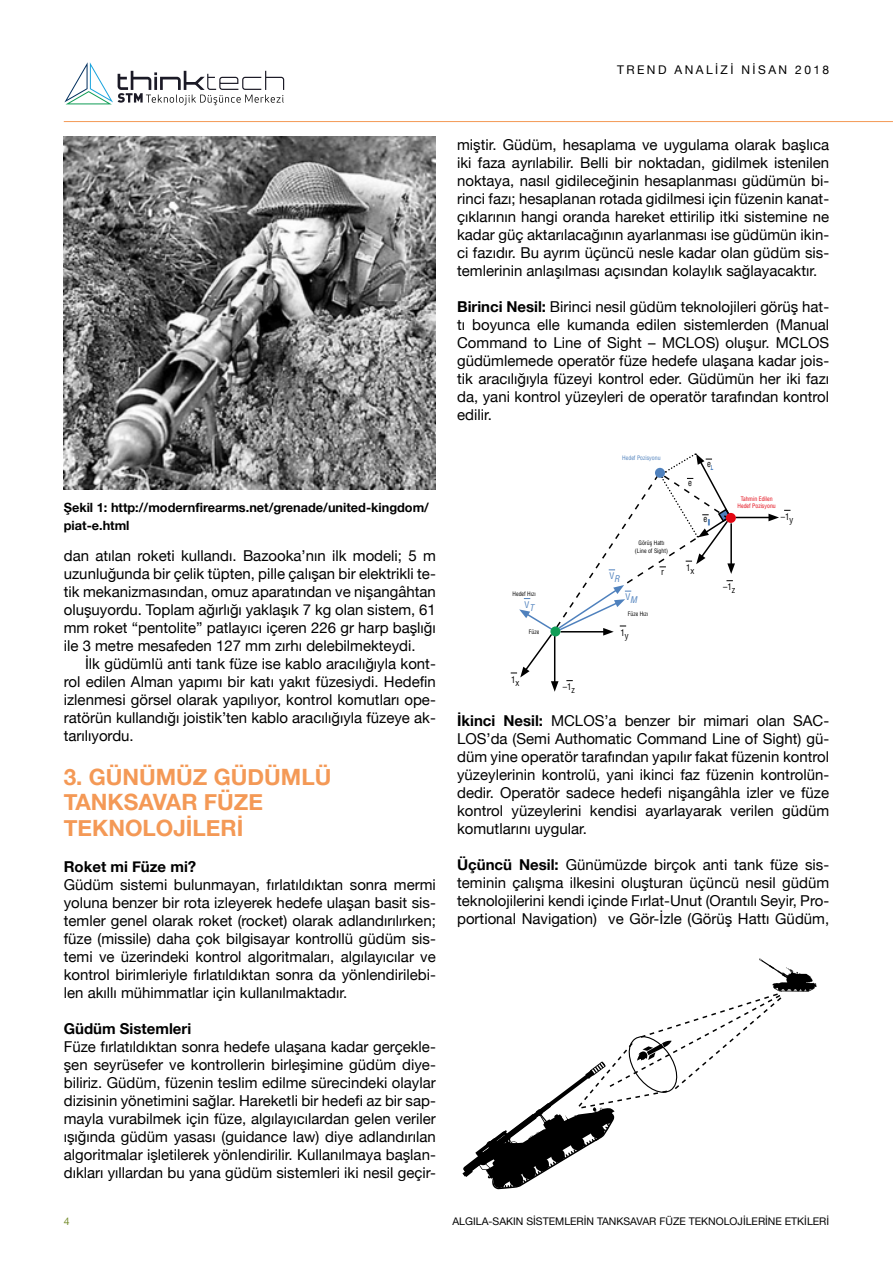
<style>
.page{position:relative;width:893px;height:1263px;background:#fff}
.page>*{position:absolute;margin:0;border:0;box-sizing:border-box;transform-origin:0 0}
.t1{font:700 22.5px/25.5px "Helvetica Neue";color:#f49956}
.t2{font:15px/18px "Helvetica Neue";color:#000;text-align:justify}
.t3{font:700 15px "Helvetica Neue";color:#000}
.t4{font:700 12.75px/18px "Helvetica Neue";color:#000}
.t5{font:12px "Helvetica Neue";letter-spacing:.2em;color:#000}
.t6{font:10.5px "Helvetica Neue";color:#000}
.t7{font:10.5px "Helvetica Neue";color:#768d2e}
.t8{font:9px "Helvetica LT Std Condensed";color:#000}
.t9{font:9px "Helvetica LT Std Condensed";color:#4f81bd}
.t10{font:6px/7.5px "Helvetica LT Std Condensed";color:#000;text-align:center}
.t11{font:6px/7.5px "Helvetica LT Std Condensed";color:#e30613;text-align:center}
.t12{font:6px "Helvetica LT Std Condensed";color:#4f81bd}
.s1{font-weight:700}
.s2{color:#4f81bd}
.s3{font-family:"Helvetica LT Std";font-style:italic;font-stretch:condensed}
</style>
<div class="page">
<hr style="left:64px;top:121px;width:829px;height:1px;background:#f49956">
<svg style="left:64px;top:62px;width:220px;height:43px"></svg>
<img style="left:64px;top:136px;width:372px;height:354px">
<svg style="left:462px;top:958px;width:354px;height:231px"></svg>
<hr style="left:735px;top:517px;width:36px;height:1px;background:#000">
<svg style="left:768px;top:510px;width:22px;height:11px"></svg>
<svg style="left:511px;top:453px;width:224px;height:239px"></svg>
<p class="t5" style="left:617px;top:61px;width:213px">TREND ANALİZİ NİSAN 2018</p>
<p class="t2" style="left:457px;top:137px;width:374px">miştir. Güdüm, hesaplama ve uygulama olarak başlıca iki faza ayrılabilir. Belli bir noktadan, gidilmek istenilen noktaya, nasıl gidileceğinin hesaplanması güdümün bi&shy;rinci fazı; hesaplanan rotada gidilmesi için füzenin kanat&shy;çıklarının hangi oranda hareket ettirilip itki sistemine ne kadar güç aktarılacağının ayarlanması ise güdümün ikin&shy;ci fazıdır. Bu ayrım üçüncü nesle kadar olan güdüm sis&shy;temlerinin anlaşılması açısından kolaylık sağlayacaktır.</p>
<p class="t2" style="left:457px;top:299px;width:374px"><span class="s1">Birinci Nesil:</span> Birinci nesil güdüm teknolojileri görüş hat&shy;tı boyunca elle kumanda edilen sistemlerden (Manual Command to Line of Sight – MCLOS) oluşur. MCLOS güdümlemede operatör füze hedefe ulaşana kadar jois&shy;tik aracılığıyla füzeyi kontrol eder. Güdümün her iki fazı da, yani kontrol yüzeyleri de operatör tarafından kontrol edilir.</p>
<p class="t12" style="left:622px;top:454px;width:40px">Hedef Pozisyonu</p>
<p class="t8" style="left:688px;top:477px;width:5px">e</p>
<p class="t8" style="left:707px;top:458px;width:7px">e<span class="s2">ı</span></p>
<p class="t4" style="left:64px;top:499px;width:367px">Şekil 1: http://modernfirearms.net/grenade/united-kingdom/ piat-e.html</p>
<p class="t11" style="left:737px;top:495px;width:40px">Tahmin Edilen<br>Hedef Pozisyonu</p>
<p class="t8" style="left:781px;top:511px;width:14px">–1y</p>
<p class="t8" style="left:704px;top:513px;width:5px">e</p>
<p class="t2" style="left:64px;top:548px;width:374px">dan atılan roketi kullandı. Bazooka’nın ilk modeli; 5 m uzunluğunda bir çelik tüpten, pille çalışan bir elektrikli te&shy;tik mekanizmasından, omuz aparatından ve nişangâhtan oluşuyordu. Toplam ağırlığı yaklaşık 7 kg olan sistem, 61 mm roket “pentolite” patlayıcı içeren 226 gr harp başlığı ile 3 metre mesafeden 127 mm zırhı delebilmekteydi.</p>
<p class="t2" style="left:64px;top:656px;width:374px;text-indent:21px">İlk güdümlü anti tank füze ise kablo aracılığıyla kont&shy;rol edilen Alman yapımı bir katı yakıt füzesiydi. Hedefin izlenmesi görsel olarak yapılıyor, kontrol komutları ope&shy;ratörün kullandığı joistik’ten kablo aracılığıyla füzeye ak&shy;tarılıyordu.</p>
<h1 class="t1" style="left:64px;top:765px;width:269px">3. GÜNÜMÜZ GÜDÜMLÜ<br>TANKSAVAR FÜZE<br>TEKNOLOJİLERİ</h1>
<p class="t3" style="left:64px;top:855px;width:134px">Roket mi Füze mi?</p>
<p class="t2" style="left:64px;top:876px;width:374px">Güdüm sistemi bulunmayan, fırlatıldıktan sonra mermi yoluna benzer bir rota izleyerek hedefe ulaşan basit sis&shy;temler genel olarak roket (rocket) olarak adlandırılırken; füze (missile) daha çok bilgisayar kontrollü güdüm sis&shy;temi ve üzerindeki kontrol algoritmaları, algılayıcılar ve kontrol birimleriyle fırlatıldıktan sonra da yönlendirilebi&shy;len akıllı mühimmatlar için kullanılmaktadır.</p>
<p class="t3" style="left:64px;top:1017px;width:129px">Güdüm Sistemleri</p>
<p class="t2" style="left:64px;top:1038px;width:374px">Füze fırlatıldıktan sonra hedefe ulaşana kadar gerçekle&shy;şen seyrüsefer ve kontrollerin birleşimine güdüm diye&shy;biliriz. Güdüm, füzenin teslim edilme sürecindeki olaylar dizisinin yönetimini sağlar. Hareketli bir hedefi az bir sap&shy;mayla vurabilmek için füze, algılayıcılardan gelen veriler ışığında güdüm yasası (guidance law) diye adlandırılan algoritmalar işletilerek yönlendirilir. Kullanılmaya başlan&shy;dıkları yıllardan bu yana güdüm sistemleri iki nesil geçir-</p>
<p class="t10" style="left:512px;top:590px;width:25px">Hedef Hızı</p>
<p class="t9" style="left:525px;top:599px;width:11px">V<span class="s3">T</span></p>
<p class="t9" style="left:609px;top:570px;width:12px">V<span class="s3">R</span></p>
<p class="t10" style="left:635px;top:539px;width:34px">Görüş Hattı (Line of Sight)</p>
<p class="t8" style="left:661px;top:566px;width:4px">r</p>
<p class="t9" style="left:625px;top:591px;width:13px">V<span class="s3">M</span></p>
<p class="t10" style="left:628px;top:610px;width:22px">Füze Hızı</p>
<p class="t10" style="left:529px;top:628px;width:12px">Füze</p>
<p class="t8" style="left:620px;top:628px;width:10px">1y</p>
<p class="t8" style="left:511px;top:675px;width:10px">1x</p>
<p class="t8" style="left:563px;top:681px;width:14px">–1z</p>
<p class="t8" style="left:686px;top:563px;width:10px">1x</p>
<p class="t8" style="left:723px;top:581px;width:14px">–1z</p>
<p class="t2" style="left:457px;top:713px;width:374px"><span class="s1">İkinci Nesil:</span> MCLOS’a benzer bir mimari olan SAC-LOS’da (Semi Authomatic Command Line of Sight) gü&shy;düm yine operatör tarafından yapılır fakat füzenin kontrol yüzeylerinin kontrolü, yani ikinci faz füzenin kontrolün&shy;dedir. Operatör sadece hedefi nişangâhla izler ve füze kontrol yüzeylerini kendisi ayarlayarak verilen güdüm komutlarını uygular.</p>
<p class="t2" style="left:457px;top:857px;width:374px"><span class="s1">Üçüncü Nesil:</span> Günümüzde birçok anti tank füze sis&shy;teminin çalışma ilkesini oluşturan üçüncü nesil güdüm teknolojilerini kendi içinde Fırlat-Unut (Orantılı Seyir, Pro&shy;portional Navigation) ve Gör-İzle (Görüş Hattı Güdüm,</p>
<p class="t7" style="left:64px;top:1214px;width:7px">4</p>
<p class="t6" style="left:452px;top:1214px;width:378px">ALGILA-SAKIN SİSTEMLERİN TANKSAVAR FÜZE TEKNOLOJİLERİNE ETKİLERİ</p>
</div>
